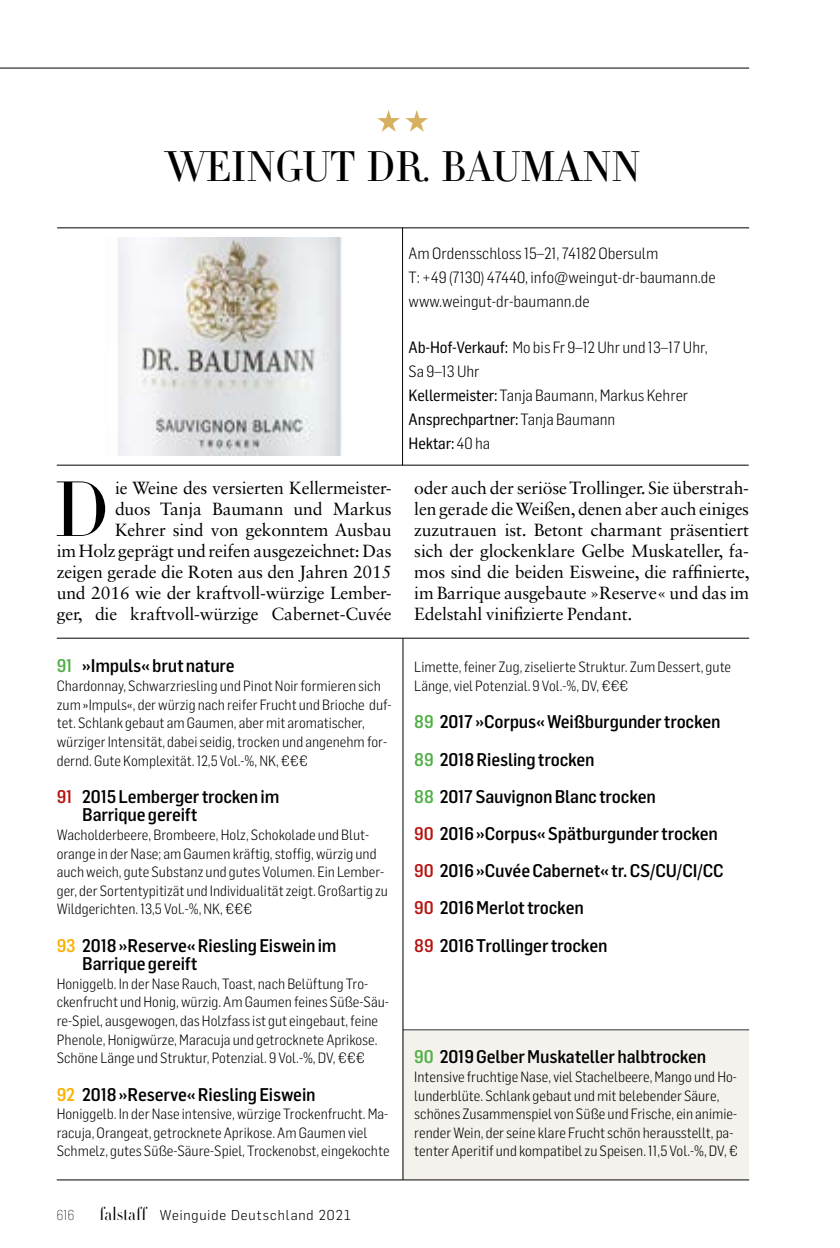
<style>
.page{position:relative;width:840px;height:1248px;background:#fff}
.page>*{position:absolute;margin:0;border:0;box-sizing:border-box;transform-origin:0 0}
.t1{font:300 76.8px "HTF Didot L24";color:#000}
.t2{font:300 42px "HTF Didot L11";letter-spacing:-.01em;color:#000}
.t3{font:500 18px/37.2px "Flama Semicondensed";letter-spacing:-.01em;color:#000}
.t4{font:17.6px/21px "Sabon LT Std";letter-spacing:-.01em;color:#000;text-align:right}
.t5{font:300 16px/24px "Flama Semicondensed";color:#000}
.t6{font:16px/24px "Flama Semicondensed Basic";letter-spacing:-.01em;color:#000}
.t7{font:300 14.6px/18.6px "Flama Semicondensed";color:#000}
.t8{font:300 14px "Flama";letter-spacing:.07em;color:#000}
.t9{font:200 14px "Flama Semicondensed";color:#000}
.s1{font-family:"Flama Semicondensed Basic";font-weight:400}
.s2{font-family:"Flama Semicondensed";font-weight:300}
.s3{color:#50af47}
.s4{color:#b31614}
.s5{color:#f9b000}
.s6{font-family:"HTF Didot L96";font-size:18px}
</style>
<div class="page">
<div style="left:402px;top:960px;width:346px;height:219px;background:#f5f1ec"></div>
<img style="left:118px;top:237px;width:224px;height:218px">
<hr style="left:403px;top:1029px;width:345px;height:1px;background:#000">
<div style="left:403px;top:883px;width:345px;height:146px;background:#fff"></div>
<hr style="left:402px;top:228px;width:1px;height:237px;background:#000">
<hr style="left:57px;top:227px;width:691px;height:1px;background:#000">
<hr style="left:57px;top:464px;width:691px;height:1px;background:#000">
<hr style="left:57px;top:637px;width:691px;height:1px;background:#000">
<hr style="left:402px;top:638px;width:1px;height:541px;background:#000">
<hr style="left:57px;top:1179px;width:691px;height:1px;background:#000">
<hr style="left:0;top:68px;width:748px;height:1px;background:#000">
<h2 class="t2" style="left:165px;top:136px;width:476px">WEINGUT DR. BAUMANN</h2>
<p class="t5" style="left:408px;top:241px;width:308px">Am Ordensschloss 15–21, 74182 Obersulm<br>T: +49 (7130) 47440, info@weingut-dr-baumann.de www.weingut-dr-baumann.de</p>
<p class="t5" style="left:408px;top:334px;width:300px"><span class="s1">Ab-Hof-Verkauf:</span> Mo bis Fr 9–12 Uhr und 13–17 Uhr,<br>Sa 9–13 Uhr<br><span class="s1">Kellermeister:</span> Tanja Baumann, Markus Kehrer</p>
<p class="t6" style="left:408px;top:406px;width:208px">Ansprechpartner: <span class="s2">Tanja Baumann<br></span>Hektar: <span class="s2">40 ha</span></p>
<p class="t4" style="left:57px;top:477px;width:336px">ie Weine des versierten Kellermeister-<br>duos Tanja Baumann und Markus<br>Kehrer sind von gekonntem Ausbau<br>im Holz geprägt und reifen ausgezeichnet: Das zeigen gerade die Roten aus den Jahren 2015 und 2016 wie der kraftvoll-würzige Lember&shy;ger, die kraftvoll-würzige Cabernet-Cuvée</p>
<p class="t4" style="left:414px;top:477px;width:337px;text-align:justify">oder auch der seriöse Trollinger. Sie überstrah&shy;len gerade die Weißen, denen aber auch einiges zuzutrauen ist. Betont charmant präsentiert sich der glockenklare Gelbe Muskateller, fa&shy;mos sind die beiden Eisweine, die raffinierte, im Barrique ausgebaute »Reserve« und das im Edelstahl vinifizierte Pendant.</p>
<h1 class="t1" style="left:54px;top:454px;width:57px">D</h1>
<p class="t3" style="left:57px;top:646px;width:179px"><span class="s3">91</span> »Impuls« brut nature</p>
<p class="t7" style="left:57px;top:676px;width:336px">Chardonnay, Schwarzriesling und Pinot Noir formieren sich zum »Impuls«, der würzig nach reifer Frucht und Brioche duf&shy;tet. Schlank gebaut am Gaumen, aber mit aromatischer, würziger Intensität, dabei seidig, trocken und angenehm for&shy;dernd. Gute Komplexität. 12,5 Vol.-%, NK, €€€</p>
<p class="t3" style="left:82px;top:786px;width:198px;line-height:18.6px;text-indent:-26px"><span class="s4">91</span> 2015 Lemberger trocken im<br>Barrique gereift</p>
<p class="t7" style="left:57px;top:824px;width:332px">Wacholderbeere, Brombeere, Holz, Schokolade und Blut&shy;orange in der Nase; am Gaumen kräftig, stoffig, würzig und auch weich, gute Substanz und gutes Volumen. Ein Lember&shy;ger, der Sortentypitizät und Individualität zeigt. Großartig zu Wildgerichten. 13,5 Vol.-%, NK, €€€</p>
<p class="t3" style="left:82px;top:935px;width:256px;line-height:18.6px;text-indent:-26px"><span class="s5">93</span> 2018 »Reserve« Riesling Eiswein im<br>Barrique gereift</p>
<p class="t7" style="left:57px;top:973px;width:333px">Honiggelb. In der Nase Rauch, Toast, nach Belüftung Tro&shy;ckenfrucht und Honig, würzig. Am Gaumen feines Süße-Säu&shy;re-Spiel, ausgewogen, das Holzfass ist gut eingebaut, feine Phenole, Honigwürze, Maracuja und getrocknete Aprikose.<br>Schöne Länge und Struktur, Potenzial. 9 Vol.-%, DV, €€€</p>
<p class="t3" style="left:57px;top:1074px;width:260px"><span class="s5">92</span> 2018 »Reserve« Riesling Eiswein</p>
<p class="t7" style="left:57px;top:1103px;width:334px">Honiggelb. In der Nase intensive, würzige Trockenfrucht. Ma&shy;racuja, Orangeat, getrocknete Aprikose. Am Gaumen viel<br>Schmelz, gutes Süße-Säure-Spiel, Trockenobst, eingekochte</p>
<p class="t9" style="left:57px;top:1205px;width:19px">616</p>
<p class="t8" style="left:99px;top:1204px;width:252px"><span class="s6">falstaff</span> Weinguide Deutschland 2021</p>
<p class="t7" style="left:414px;top:657px;width:318px">Limette, feiner Zug, ziselierte Struktur. Zum Dessert, gute<br>Länge, viel Potenzial. 9 Vol.-%, DV, €€€</p>
<p class="t3" style="left:414px;top:702px;width:311px"><span class="s3">89</span> 2017 »Corpus« Weißburgunder trocken<br><span class="s3">89</span> 2018 Riesling trocken<br><span class="s3">88</span> 2017 Sauvignon Blanc trocken<br><span class="s4">90</span> 2016 »Corpus« Spätburgunder trocken<br><span class="s4">90</span> 2016 »Cuvée Cabernet« tr. CS/CU/CI/CC<br><span class="s4">90</span> 2016 Merlot trocken<br><span class="s4">89</span> 2016 Trollinger trocken</p>
<p class="t3" style="left:414px;top:1037px;width:293px"><span class="s3">90</span> 2019 Gelber Muskateller halbtrocken</p>
<p class="t7" style="left:414px;top:1066px;width:325px">Intensive fruchtige Nase, viel Stachelbeere, Mango und Ho&shy;lunderblüte. Schlank gebaut und mit belebender Säure, schönes Zusammenspiel von Süße und Frische, ein animie&shy;render Wein, der seine klare Frucht schön herausstellt, pa&shy;tenter Aperitif und kompatibel zu Speisen. 11,5 Vol.-%, DV, €</p>
</div>
